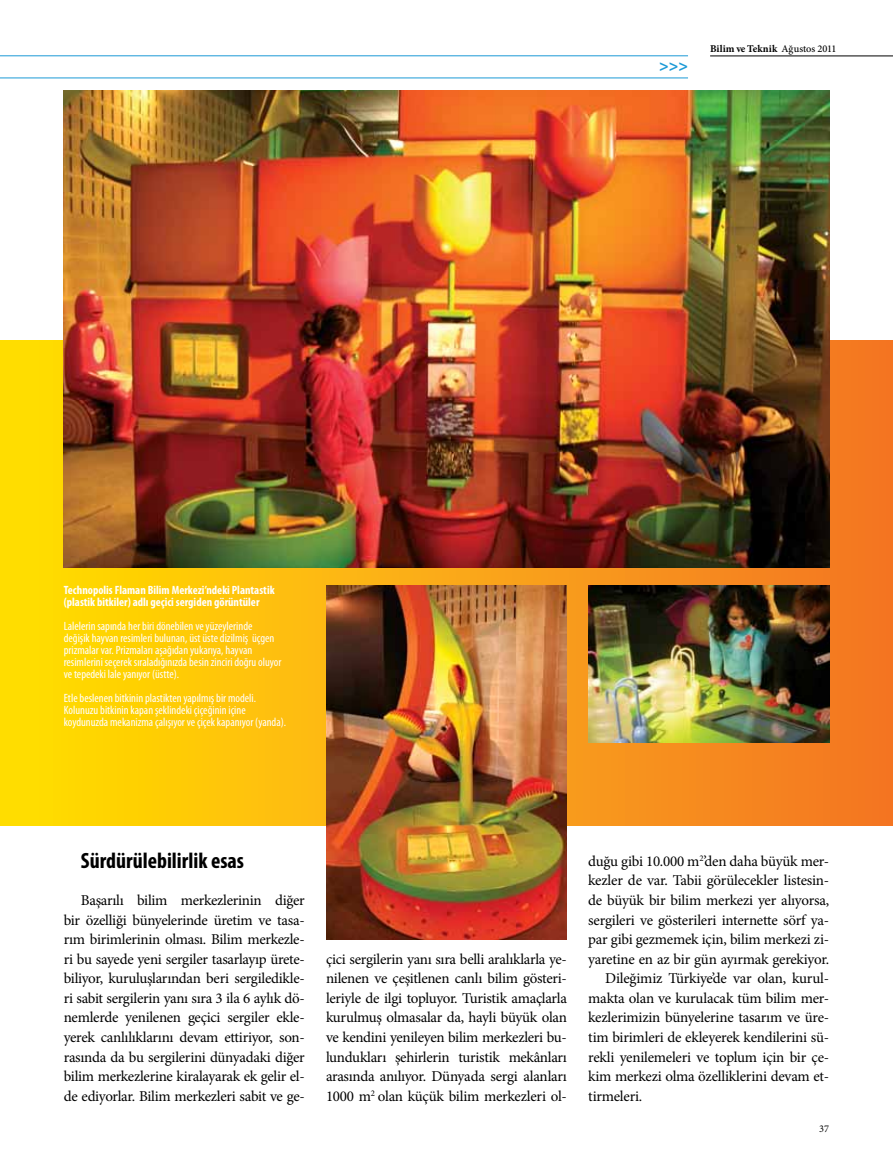
<style>
.page{position:relative;width:893px;height:1170px;background:#fff}
.page>*{position:absolute;margin:0;border:0;box-sizing:border-box;transform-origin:0 0}
.t1{font:700 condensed 22.2px "Myriad Pro";color:#000}
.t2{font:700 16.2px "Myriad Pro";color:#1c9ad6}
.t3{font:15px/19.5px "Minion Pro";letter-spacing:-.015em;color:#000;text-align:justify}
.t4{font:condensed 12px/12px "Myriad Pro";color:#fff}
.t5{font:700 condensed 12px/12px "Myriad Pro";color:#fff}
.t6{font:700 10.35px "Minion Pro";letter-spacing:.005em;color:#000}
.t7{font:10.35px "Minion Pro";color:#000}
.s1{font-weight:500}
</style>
<div class="page">
<hr style="left:0;top:78px;width:688px;height:1px;background:#1c9ad6">
<hr style="left:0;top:56px;width:688px;height:1px;background:#1c9ad6">
<hr style="left:710px;top:56px;width:183px;height:1px;background:#000">
<div style="left:0;top:340px;width:893px;height:485px;background:linear-gradient(to right,#ffe101,#f27428)"></div>
<img style="left:64px;top:91px;width:765px;height:476px">
<img style="left:326px;top:585px;width:241px;height:354px">
<img style="left:588px;top:585px;width:241px;height:157px">
<p class="t2" style="left:659px;top:55px;width:30px">&gt;&gt;&gt;</p>
<p class="t6" style="left:710px;top:41px;width:128px">Bilim ve Teknik <span class="s1">Ağustos 2011</span></p>
<p class="t5" style="left:64px;top:583px;width:212px">Technopolis Flaman Bilim Merkezi’ndeki Plantastik (plastik bitkiler) adlı geçici sergiden görüntüler</p>
<p class="t4" style="left:64px;top:620px;width:219px">Lalelerin sapında her biri dönebilen ve yüzeylerinde değişik hayvan resimleri bulunan, üst üste dizilmiş üçgen prizmalar var. Prizmaları aşağıdan yukarıya, hayvan resimlerini seçerek sıraladığınızda besin zinciri doğru oluyor ve tepedeki lale yanıyor (üstte).</p>
<p class="t4" style="left:64px;top:692px;width:224px">Etle beslenen bitkinin plastikten yapılmış bir modeli.<br>Kolunuzu bitkinin kapan şeklindeki çiçeğinin içine koydunuzda mekanizma çalışıyor ve çiçek kapanıyor (yanda).</p>
<h1 class="t1" style="left:81px;top:846px;width:165px">Sürdürülebilirlik esas</h1>
<p class="t3" style="left:64px;top:890px;width:242px;text-indent:17px">Başarılı bilim merkezlerinin diğer bir özelliği bünyelerinde üretim ve tasa&shy;rım birimlerinin olması. Bilim merkezle&shy;ri bu sayede yeni sergiler tasarlayıp ürete&shy;biliyor, kuruluşlarından beri sergiledikle&shy;ri sabit sergilerin yanı sıra 3 ila 6 aylık dö&shy;nemlerde yenilenen geçici sergiler ekle&shy;yerek canlılıklarını devam ettiriyor, son&shy;rasında da bu sergilerini dünyadaki diğer bilim merkezlerine kiralayarak ek gelir el&shy;de ediyorlar. Bilim merkezleri sabit ve ge-</p>
<p class="t3" style="left:326px;top:949px;width:242px">çici sergilerin yanı sıra belli aralıklarla ye&shy;nilenen ve çeşitlenen canlı bilim gösteri&shy;leriyle de ilgi topluyor. Turistik amaçlarla kurulmuş olmasalar da, hayli büyük olan ve kendini yenileyen bilim merkezleri bu&shy;lundukları şehirlerin turistik mekânları arasında anılıyor. Dünyada sergi alanları 1000 m<sup>2</sup> olan küçük bilim merkezleri ol-</p>
<p class="t3" style="left:588px;top:851px;width:242px">duğu gibi 10.000 m<sup>2</sup>’den daha büyük mer-</p>
<p class="t3" style="left:588px;top:870px;width:242px">kezler de var. Tabii görülecekler listesin-</p>
<p class="t3" style="left:588px;top:890px;width:242px">de büyük bir bilim merkezi yer alıyorsa,</p>
<p class="t3" style="left:588px;top:909px;width:242px">sergileri ve gösterileri internette sörf ya-</p>
<p class="t3" style="left:588px;top:929px;width:242px">par gibi gezmemek için, bilim merkezi zi-</p>
<p class="t3" style="left:588px;top:949px;width:242px">yaretine en az bir gün ayırmak gerekiyor.</p>
<p class="t3" style="left:605px;top:968px;width:225px">Dileğimiz Türkiye’de var olan, kurul-</p>
<p class="t3" style="left:588px;top:988px;width:242px">makta olan ve kurulacak tüm bilim mer-</p>
<p class="t3" style="left:588px;top:1007px;width:242px">kezlerimizin bünyelerine tasarım ve üre-</p>
<p class="t3" style="left:588px;top:1027px;width:242px">tim birimleri de ekleyerek kendilerini sü-</p>
<p class="t3" style="left:588px;top:1046px;width:242px">rekli yenilemeleri ve toplum için bir çe-</p>
<p class="t3" style="left:588px;top:1066px;width:242px">kim merkezi olma özelliklerini devam et-</p>
<p class="t3" style="left:588px;top:1086px;width:56px">tirmeleri.</p>
<p class="t7" style="left:819px;top:1121px;width:11px">37</p>
</div>
